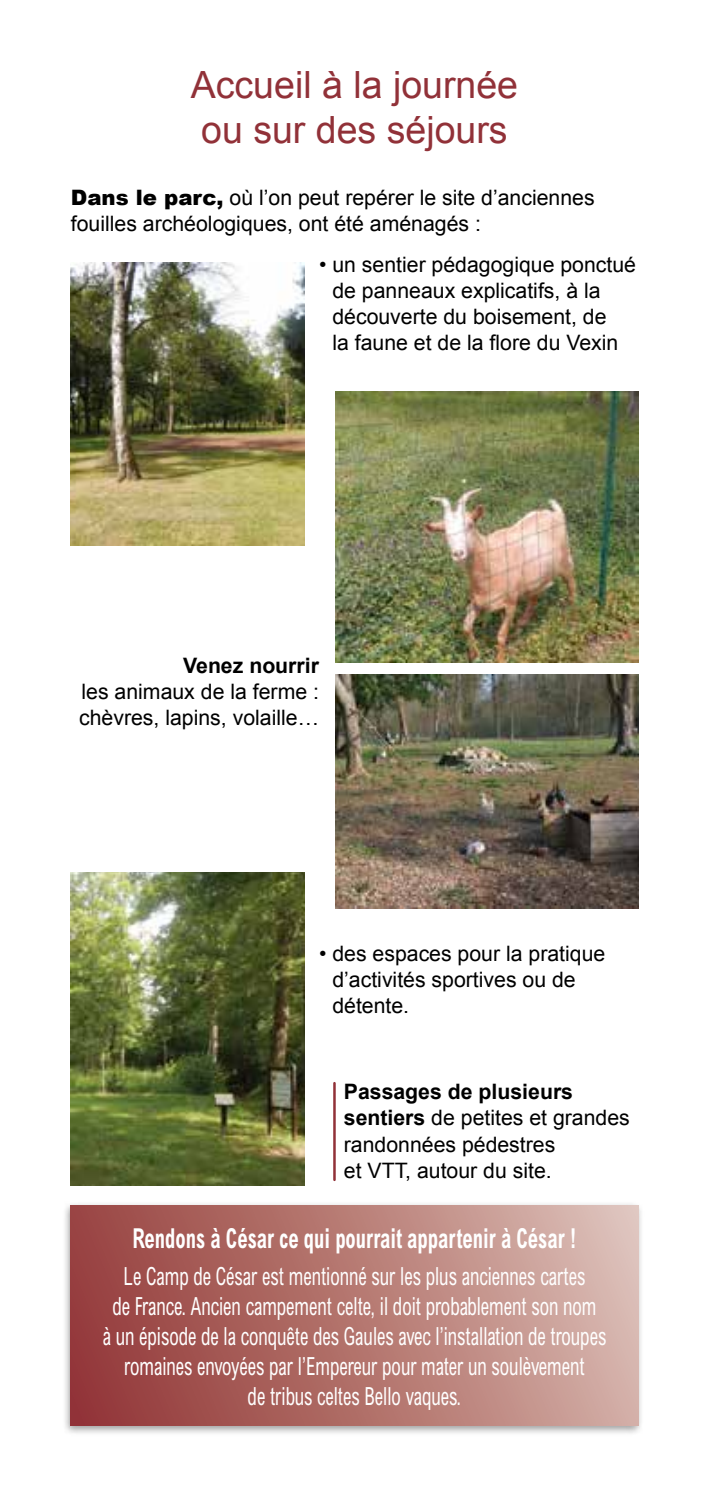
<style>
.page{position:relative;width:709px;height:1489px;background:#fff}
.page>*{position:absolute;margin:0;border:0;box-sizing:border-box;transform-origin:0 0}
.t1{font:37.5px/45px "Arial";color:#913138}
.t2{font:700 condensed 27.5px "Arial";color:#fff;scale:.75 1}
.t3{font:condensed 25px/30px "Arial";color:#fff;text-align:center;scale:.75 1}
.t4{font:21.25px/26.2px "Arial";color:#000}
.t5{font:700 21.25px "Arial";color:#000}
.s1{font-weight:900}
.s2{font-weight:700}
</style>
<div class="page">
<img style="left:71px;top:262px;width:234px;height:284px">
<img style="left:71px;top:872px;width:234px;height:313px">
<img style="left:336px;top:392px;width:302px;height:271px">
<img style="left:336px;top:674px;width:302px;height:234px">
<div style="left:62px;top:1200px;width:582px;height:235px;background:#000;opacity:.4"></div>
<div style="left:71px;top:1205px;width:567px;height:219px;background:linear-gradient(to right,#933937,#d8b8af)"></div>
<hr style="left:333px;top:1083px;width:3px;height:96px;background:#913138">
<h1 class="t1" style="left:191px;top:63px;width:329px">Accueil à la journée ou sur des séjours</h1>
<p class="t4" style="left:71px;top:184px;width:525px"><span class="s1">Dans le parc,</span> où l’on peut repérer le site d’anciennes fouilles archéologiques, ont été aménagés :</p>
<p class="t4" style="left:332px;top:251px;width:305px;text-indent:-13px">• un sentier pédagogique ponctué de panneaux explicatifs, à la découverte du boisement, de<br>la faune et de la flore du Vexin</p>
<p class="t5" style="left:183px;top:651px;width:137px">Venez nourrir</p>
<p class="t4" style="left:79px;top:678px;width:241px">les animaux de la ferme : chèvres, lapins, volaille…</p>
<p class="t4" style="left:332px;top:940px;width:274px;text-indent:-13px">• des espaces pour la pratique d’activités sportives ou de détente.</p>
<p class="t4" style="left:344px;top:1078px;width:287px"><span class="s2">Passages de plusieurs sentiers</span> de petites et grandes randonnées pédestres<br>et VTT, autour du site.</p>
<p class="t2" style="left:132px;top:1222px;width:594px">Rendons à César ce qui pourrait appartenir à César !</p>
<p class="t3" style="left:103px;top:1260px;width:673px">Le Camp de César est mentionné sur les plus anciennes cartes<br>de France. Ancien campement celte, il doit probablement son nom<br>à un épisode de la conquête des Gaules avec l’installation de troupes romaines envoyées par l’Empereur pour mater un soulèvement<br>de tribus celtes Bello vaques.</p>
</div>
